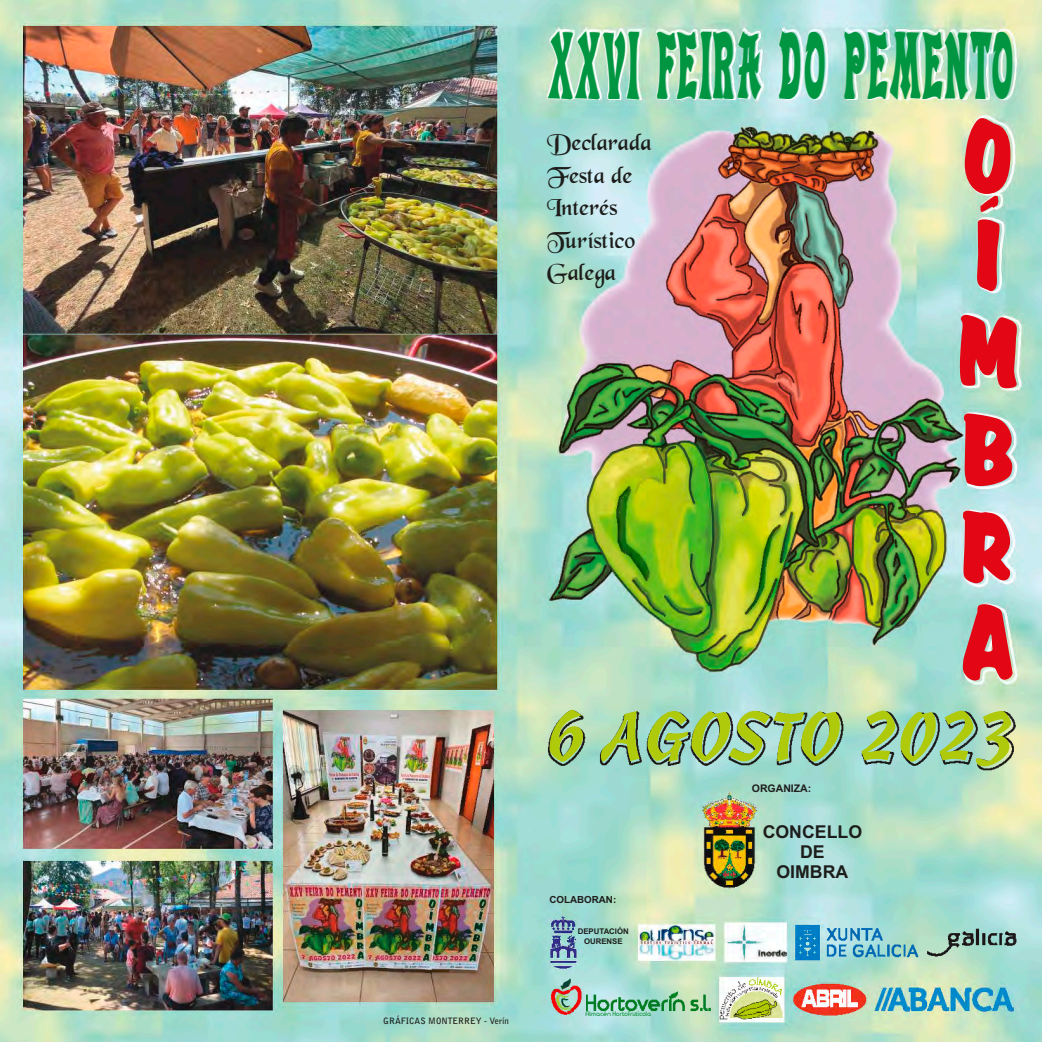
<style>
.page{position:relative;width:1042px;height:1042px;background:#fff}
.page>*{position:absolute;margin:0;border:0;box-sizing:border-box;transform-origin:0 0}
.t1{font:87.15px/97.3px "Accent";color:#e30614;scale:.65 1}
.t2{font:79.1px "Alibi";letter-spacing:.095em;color:#009641;scale:.5 1}
.t3{font:72.1px "Apache";letter-spacing:.02em;color:#afca0b}
.t4{font:24.5px/32.4px "Black Chancery";color:#1d1d1b}
.t5{font:700 17.68px/19.8px "Arial";color:#1d1d1b;text-align:center}
.t6{font:700 10.5px "Arial";color:#1d1d1b}
.t7{font:700 9.8px "Arial";color:#1d1d1b}
.t8{font:700 8.75px "Bell Gothic BT";color:#1d1d1b}
.t9{font:700 7.88px/10.5px "Arial";color:#1d1d1b;text-align:center}
.t10{font:700 6.48px "Time Burner";color:#008c2e}
</style>
<div class="page">
<img style="left:0;top:0;width:1042px;height:1042px">
<p class="t8" style="left:383px;top:1017px;width:127px">GRÁFICAS MONTERREY - Verín</p>
<h2 class="t2" style="left:550px;top:13px;width:929px">XXVI FEIRA DO PEMENTO</h2>
<p class="t4" style="left:547px;top:130px;width:106px">Declarada<br>Festa de<br>Interés<br>Turístico<br>Galega</p>
<h1 class="t1" style="left:957px;top:117px;width:95px">O<br>Í<br>M<br>B<br>R<br>A</h1>
<h3 class="t3" style="left:545px;top:697px;width:468px">6 AGOSTO 2023</h3>
<p class="t6" style="left:752px;top:784px;width:61px">ORGANIZA:</p>
<p class="t7" style="left:549px;top:896px;width:68px">COLABORAN:</p>
<p class="t9" style="left:578px;top:926px;width:53px">DEPUTACIÓN<br>OURENSE</p>
<p class="t10" style="left:586px;top:1010px;width:67px">Almacén Hortofrutícola</p>
<p class="t5" style="left:763px;top:824px;width:101px">CONCELLO<br>DE<br>OIMBRA</p>
</div>
